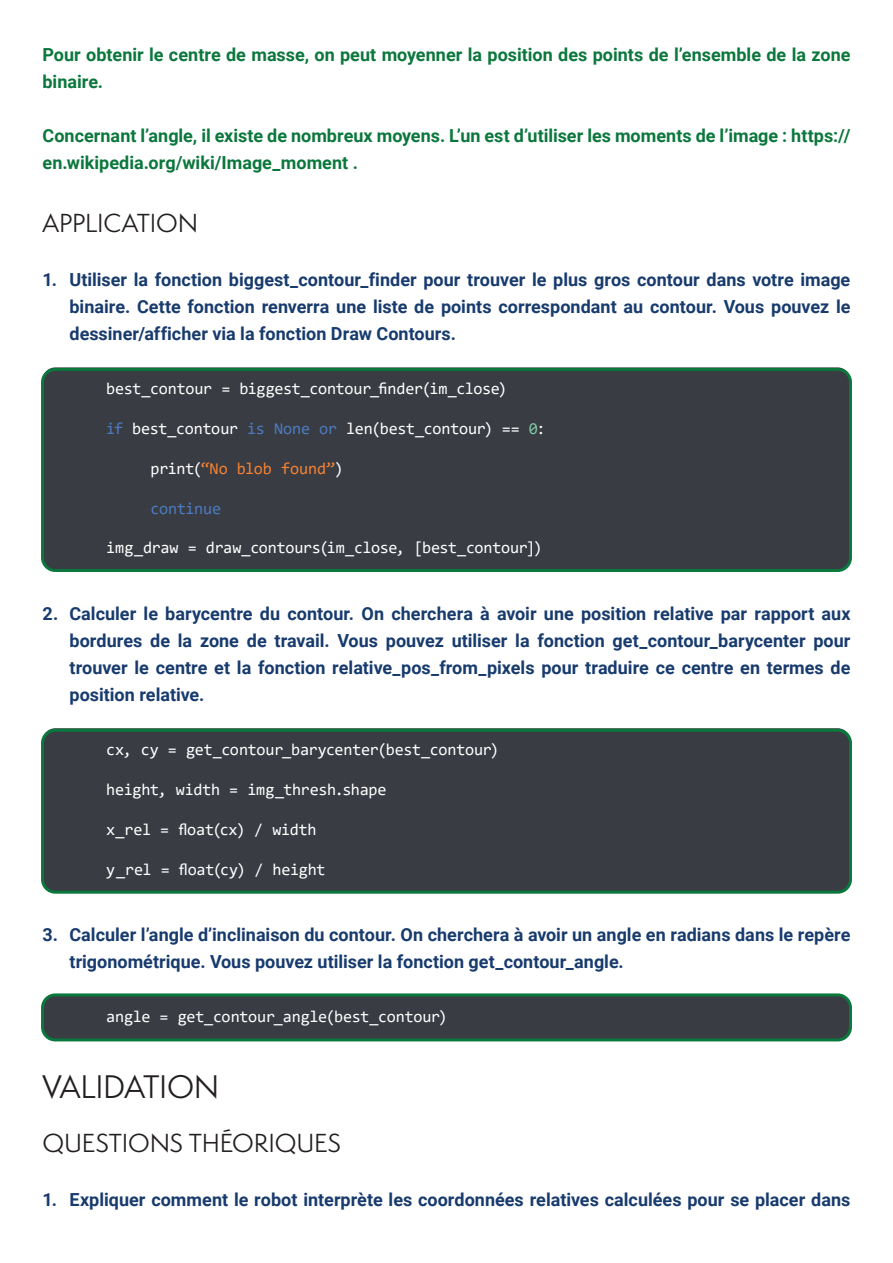
<style>
.page{position:relative;width:893px;height:1263px;background:#fff}
.page>*{position:absolute;margin:0;border:0;box-sizing:border-box;transform-origin:0 0}
.t1{font:30px "Semplicita Pro";letter-spacing:-.015em;color:#231f20}
.t2{font:24px "Semplicita Pro";letter-spacing:-.005em;color:#231f20}
.t3{font:700 18px/27px "Roboto";color:#183b6e;text-align:justify}
.t4{font:700 18px/27px "Roboto";color:#0b773c}
.t5{font:16.5px "Consolas";letter-spacing:-.015em;color:#fff}
.t6{font:16.5px "Consolas";letter-spacing:-.01em;color:#f48234}
.t7{font:16.5px "Consolas";letter-spacing:-.01em;color:#4c7bbf}
.s1{color:#4c7bbf}
.s2{color:#7fcaa1}
.s3{color:#fff}
</style>
<div class="page">
<div style="left:43px;top:367px;width:807px;height:203px;background:#393c43;border-radius:13px"></div>
<div style="left:41px;top:368px;width:811px;height:204px;border:3px solid #0a783c;border-radius:13px"></div>
<div style="left:43px;top:728px;width:807px;height:164px;background:#393c43;border-radius:13px"></div>
<div style="left:41px;top:729px;width:811px;height:165px;border:3px solid #0a783c;border-radius:13px"></div>
<div style="left:43px;top:995px;width:807px;height:45px;background:#393c43;border-radius:13px"></div>
<div style="left:41px;top:993px;width:811px;height:48px;border:3px solid #0a783c;border-radius:13px"></div>
<p class="t4" style="left:43px;top:41px;width:809px">Pour obtenir le centre de masse, on peut moyenner la position des points de l’ensemble de la zone binaire.</p>
<p class="t4" style="left:43px;top:122px;width:809px">Concernant l’angle, il existe de nombreux moyens. L’un est d’utiliser les moments de l’image : https:// en.wikipedia.org/wiki/Image_moment .</p>
<h2 class="t2" style="left:43px;top:206px;width:157px">APPLICATION</h2>
<p class="t3" style="left:70px;top:266px;width:782px;text-indent:-27px">1. Utiliser la fonction biggest_contour_finder pour trouver le plus gros contour dans votre image binaire. Cette fonction renverra une liste de points correspondant au contour. Vous pouvez le dessiner/afficher via la fonction Draw Contours.</p>
<p class="t5" style="left:106px;top:378px;width:402px">best_contour = biggest_contour_finder(im_close)</p>
<p class="t5" style="left:106px;top:417px;width:441px"><span class="s1">if</span> best_contour <span class="s1">is None or</span> len(best_contour) == <span class="s2">0</span>:</p>
<p class="t6" style="left:151px;top:457px;width:194px"><span class="s3">print(</span>“No blob found”<span class="s3">)</span></p>
<p class="t7" style="left:151px;top:497px;width:72px">continue</p>
<p class="t5" style="left:106px;top:537px;width:437px">img_draw = draw_contours(im_close, [best_contour])</p>
<p class="t3" style="left:70px;top:600px;width:782px;text-indent:-27px">2. Calculer le barycentre du contour. On cherchera à avoir une position relative par rapport aux bordures de la zone de travail. Vous pouvez utiliser la fonction get_contour_barycenter pour trouver le centre et la fonction relative_pos_from_pixels pour traduire ce centre en termes de position relative.</p>
<p class="t5" style="left:106px;top:738px;width:394px">cx, cy = get_contour_barycenter(best_contour)</p>
<p class="t5" style="left:106px;top:778px;width:282px">height, width = img_thresh.shape</p>
<p class="t5" style="left:106px;top:818px;width:212px">x_rel = float(cx) / width</p>
<p class="t5" style="left:106px;top:858px;width:221px">y_rel = float(cy) / height</p>
<p class="t3" style="left:70px;top:921px;width:782px;text-indent:-27px">3. Calculer l’angle d’inclinaison du contour. On cherchera à avoir un angle en radians dans le repère trigonométrique. Vous pouvez utiliser la fonction get_contour_angle.</p>
<p class="t5" style="left:106px;top:1006px;width:342px">angle = get_contour_angle(best_contour)</p>
<h1 class="t1" style="left:43px;top:1066px;width:178px">VALIDATION</h1>
<h2 class="t2" style="left:43px;top:1126px;width:300px">QUESTIONS THÉORIQUES</h2>
<p class="t3" style="left:43px;top:1185px;width:809px">1. Expliquer comment le robot interprète les coordonnées relatives calculées pour se placer dans</p>
</div>
